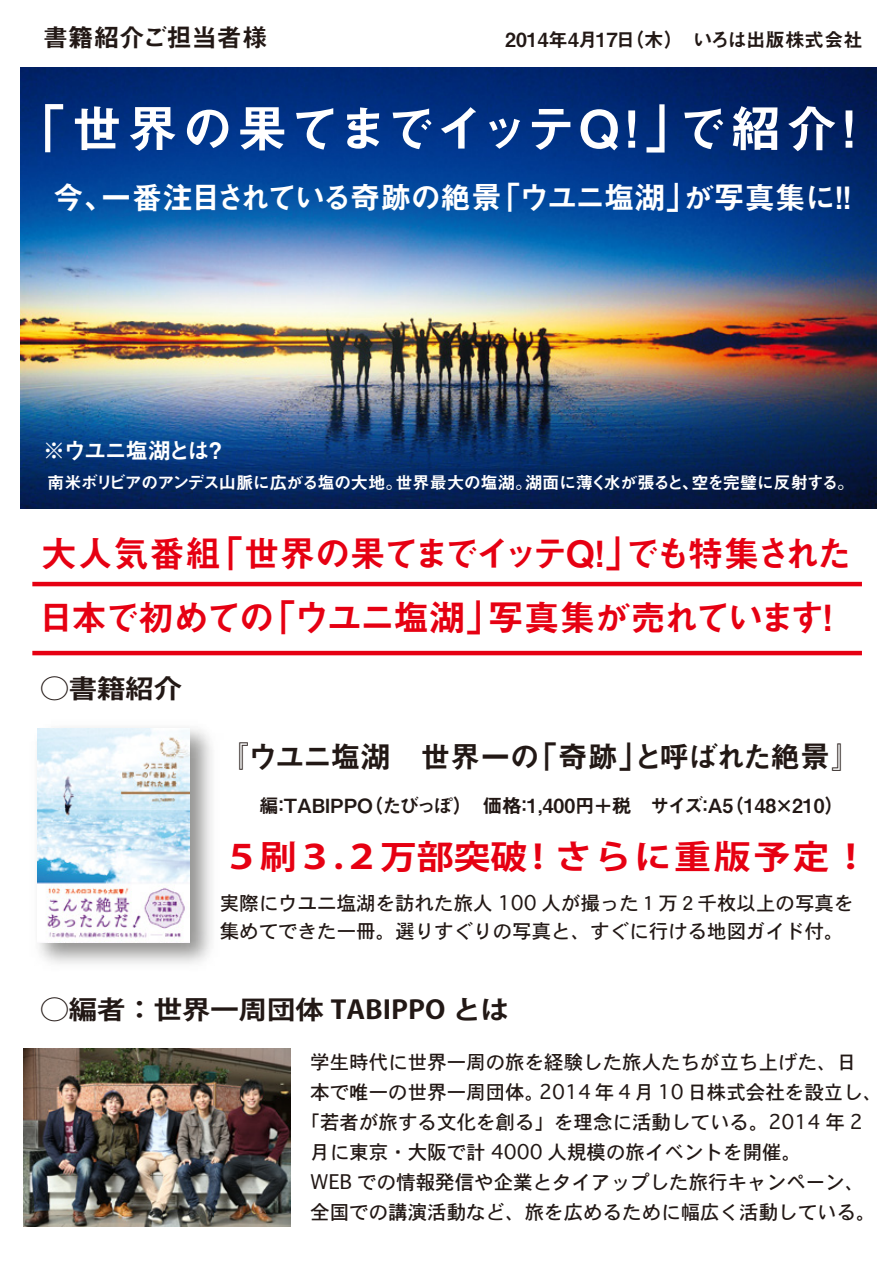
<style>
.page{position:relative;width:893px;height:1263px;background:#fff}
.page>*{position:absolute;margin:0;border:0;box-sizing:border-box;transform-origin:0 0}
.t1{font:51px "Midashi Go Pro MB31";letter-spacing:.035em;color:#fff}
.t2{font:36px/64.5px "Midashi Go Pro MB31";letter-spacing:-.065em;color:#e60012}
.t3{font:700 33.15px "Koz Go Pro";letter-spacing:.04em;color:#e60012;scale:1.11 1}
.t4{font:30.75px "Midashi Go Pro MB31";letter-spacing:-.03em;color:#fff}
.t5{font:30px "Midashi Go Pro MB31";letter-spacing:-.06em;color:#221815}
.t6{font:700 25.5px "Koz Go Pro";color:#221815;scale:1.11 1}
.t7{font:25.5px "Midashi Go Pro MB31";letter-spacing:-.01em;color:#221815}
.t8{font:22.5px "Midashi Go Pro MB31";letter-spacing:-.095em;color:#fff}
.t9{font:19.5px/28.5px "Osaka";color:#221815}
.t10{font:19.5px "Midashi Go Pro MB31";color:#221815}
.t11{font:17.25px "Midashi Go Pro MB31";letter-spacing:-.045em;color:#fff}
</style>
<div class="page">
<img style="left:20px;top:68px;width:856px;height:441px">
<img style="left:37px;top:728px;width:153px;height:215px">
<img style="left:24px;top:1049px;width:266px;height:177px">
<hr style="left:32px;top:582px;width:830px;height:4px;background:#e60012">
<hr style="left:32px;top:651px;width:830px;height:4px;background:#e60012">
<h3 class="t7" style="left:43px;top:17px;width:226px">書籍紹介ご担当者様</h3>
<p class="t10" style="left:505px;top:24px;width:359px">2014年4月17日（木）　いろは出版株式会社</p>
<h1 class="t1" style="left:14px;top:88px;width:862px">「世界の果てまでイッテQ！」で紹介！</h1>
<h3 class="t4" style="left:53px;top:173px;width:811px">今、一番注目されている奇跡の絶景「ウユニ塩湖」が写真集に！！</h3>
<p class="t8" style="left:43px;top:432px;width:185px">※ウユニ塩湖とは？</p>
<p class="t11" style="left:47px;top:469px;width:809px">南米ボリビアのアンデス山脈に広がる塩の大地。世界最大の塩湖。湖面に薄く水が張ると、空を完璧に反射する。</p>
<h2 class="t2" style="left:38px;top:516px;width:815px">大人気番組「世界の果てまでイッテQ！」でも特集された日本で初めての「ウユニ塩湖」写真集が売れています！</h2>
<h3 class="t6" style="left:41px;top:672px;width:129px">◯書籍紹介</h3>
<h3 class="t5" style="left:219px;top:733px;width:644px">『ウユニ塩湖　世界一の「奇跡」と呼ばれた絶景』</h3>
<p class="t10" style="left:259px;top:790px;width:586px">編：TABIPPO（たびっぽ）　価格：1,400円＋税　サイズ：A5（148×210）</p>
<h3 class="t3" style="left:223px;top:835px;width:584px">５刷３.２万部突破! さらに重版予定！</h3>
<p class="t9" style="left:220px;top:888px;width:635px">実際にウユニ塩湖を訪れた旅人 100 人が撮った１万２千枚以上の写真を集めてできた一冊。選りすぐりの写真と、すぐに行ける地図ガイド付。</p>
<h3 class="t6" style="left:41px;top:993px;width:424px">◯編者：世界一周団体 TABIPPO とは</h3>
<p class="t9" style="left:310px;top:1047px;width:547px">学生時代に世界一周の旅を経験した旅人たちが立ち上げた、日</p>
<p class="t9" style="left:310px;top:1077px;width:574px">本で唯一の世界一周団体。2014 年 4 月 10 日株式会社を設立し、</p>
<p class="t9" style="left:301px;top:1107px;width:564px">「若者が旅する文化を創る」を理念に活動している。2014 年 2</p>
<p class="t9" style="left:310px;top:1137px;width:492px">月に東京・大阪で計 4000 人規模の旅イベントを開催。</p>
<p class="t9" style="left:310px;top:1167px;width:555px">WEB での情報発信や企業とタイアップした旅行キャンペーン、</p>
<p class="t9" style="left:310px;top:1197px;width:567px">全国での講演活動など、旅を広めるために幅広く活動している。</p>
</div>
